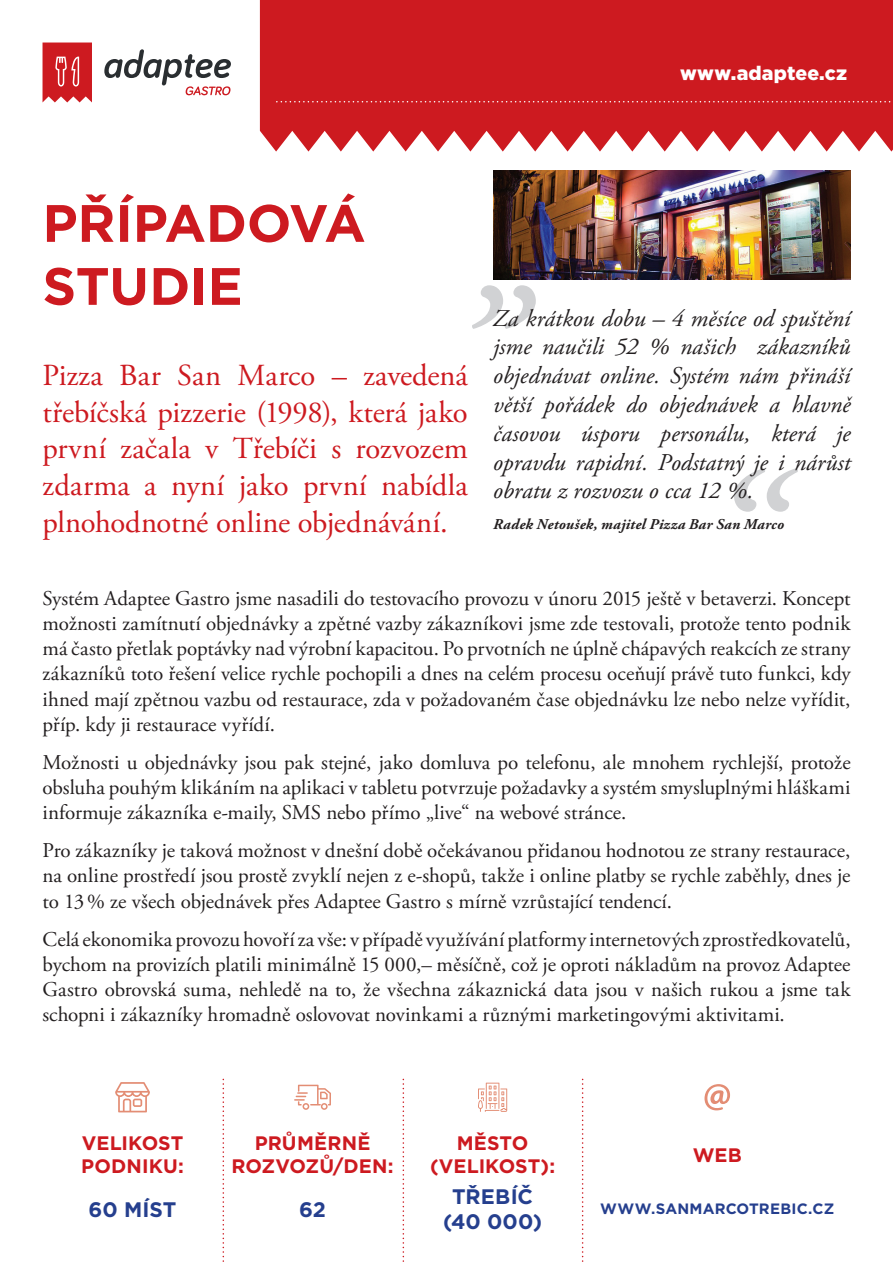
<style>
.page{position:relative;width:893px;height:1263px;background:#fff}
.page>*{position:absolute;margin:0;border:0;box-sizing:border-box;transform-origin:0 0}
.t1{font:700 52.5px/63px "Gotham";letter-spacing:-.005em;color:#cd1a20}
.t2{font:30.6px/36.8px "Adobe Garamond Pro";color:#cd1a20;text-align:justify}
.t3{font:italic 24px/28.8px "Adobe Garamond Pro";color:#231f20;text-align:justify}
.t4{font:21px/25.2px "Adobe Garamond Pro";color:#231f20;text-align:justify}
.t5{font:700 21px/25.2px "Gotham";color:#253f8e;text-align:center}
.t6{font:700 19.5px/23.4px "Gotham";letter-spacing:.005em;color:#cd1a20;text-align:center}
.t7{font:900 19.5px "Gotham";letter-spacing:.005em;color:#fff}
.t8{font:italic 700 15px "Adobe Garamond Pro";letter-spacing:.015em;color:#231f20}
.t9{font:700 15px "Gotham";letter-spacing:.01em;color:#253f8e}
</style>
<div class="page">
<svg style="left:223px;top:1079px;width:1px;height:183px"></svg>
<svg style="left:403px;top:1079px;width:1px;height:183px"></svg>
<svg style="left:582px;top:1079px;width:1px;height:183px"></svg>
<img style="left:493px;top:171px;width:358px;height:108px">
<svg style="left:472px;top:285px;width:64px;height:44px"></svg>
<svg style="left:734px;top:468px;width:64px;height:44px"></svg>
<svg style="left:260px;top:0;width:633px;height:152px;background:#d02a2f"></svg>
<svg style="left:43px;top:43px;width:49px;height:59px;background:#d2343a"></svg>
<svg style="left:104px;top:49px;width:127px;height:46px"></svg>
<svg style="left:276px;top:101px;width:617px;height:1px"></svg>
<svg style="left:704px;top:1084px;width:26px;height:26px"></svg>
<svg style="left:478px;top:1083px;width:29px;height:29px"></svg>
<svg style="left:115px;top:1082px;width:35px;height:30px"></svg>
<svg style="left:294px;top:1085px;width:37px;height:25px"></svg>
<p class="t7" style="left:680px;top:66px;width:168px">www.adaptee.cz</p>
<h1 class="t1" style="left:43px;top:195px;width:325px">PŘÍPADOVÁ<br>STUDIE</h1>
<h2 class="t2" style="left:43px;top:360px;width:427px">Pizza Bar San Marco – zavedená třebíčská pizzerie (1998), která jako první začala v Třebíči s rozvozem zdarma a nyní jako první nabídla plnohodnotné online objednávání.</h2>
<p class="t3" style="left:493px;top:306px;width:359px">Za krátkou dobu – 4 měsíce od spuštění jsme naučili 52 % našich zákazníků objednávat online. Systém nám přináší větší pořádek do objednávek a hlavně časovou úsporu personálu, která je opravdu rapidní. Podstatný je i nárůst obratu z rozvozu o cca 12 %.</p>
<p class="t8" style="left:493px;top:518px;width:292px">Radek Netoušek, majitel Pizza Bar San Marco</p>
<p class="t4" style="left:43px;top:587px;width:810px">Systém Adaptee Gastro jsme nasadili do testovacího provozu v únoru 2015 ještě v betaverzi. Koncept možnosti zamítnutí objednávky a zpětné vazby zákazníkovi jsme zde testovali, protože tento podnik má často přetlak poptávky nad výrobní kapacitou. Po prvotních ne úplně chápavých reakcích ze strany zákazníků toto řešení velice rychle pochopili a dnes na celém procesu oceňují právě tuto funkci, kdy ihned mají zpětnou vazbu od restaurace, zda v požadovaném čase objednávku lze nebo nelze vyřídit, příp. kdy ji restaurace vyřídí.</p>
<p class="t4" style="left:43px;top:751px;width:810px">Možnosti u objednávky jsou pak stejné, jako domluva po telefonu, ale mnohem rychlejší, protože obsluha pouhým klikáním na aplikaci v tabletu potvrzuje požadavky a systém smysluplnými hláškami informuje zákazníka e-maily, SMS nebo přímo „live“ na webové stránce.</p>
<p class="t4" style="left:43px;top:840px;width:809px">Pro zákazníky je taková možnost v dnešní době očekávanou přidanou hodnotou ze strany restaurace, na online prostředí jsou prostě zvyklí nejen z e-shopů, takže i online platby se rychle zaběhly, dnes je to 13 % ze všech objednávek přes Adaptee Gastro s mírně vzrůstající tendencí.</p>
<p class="t4" style="left:43px;top:928px;width:809px">Celá ekonomika provozu hovoří za vše: v případě využívání platformy internetových zprostředkovatelů, bychom na provizích platili minimálně 15 000,– měsíčně, což je oproti nákladům na provoz Adaptee Gastro obrovská suma, nehledě na to, že všechna zákaznická data jsou v našich rukou a jsme tak schopni i zákazníky hromadně oslovovat novinkami a různými marketingovými aktivitami.</p>
<p class="t6" style="left:231px;top:1133px;width:164px">PRŮMĚRNĚ<br>ROZVOZŮ/DEN:</p>
<p class="t6" style="left:430px;top:1133px;width:127px">MĚSTO (VELIKOST):</p>
<p class="t6" style="left:81px;top:1133px;width:104px;text-align:left">VELIKOST<br>PODNIKU:</p>
<p class="t5" style="left:89px;top:1198px;width:89px">60 MÍST</p>
<p class="t5" style="left:299px;top:1198px;width:28px">62</p>
<p class="t5" style="left:443px;top:1185px;width:100px">TŘEBÍČ (40 000)</p>
<p class="t6" style="left:693px;top:1144px;width:51px">WEB</p>
<p class="t9" style="left:600px;top:1203px;width:236px">WWW.SANMARCOTREBIC.CZ</p>
</div>
